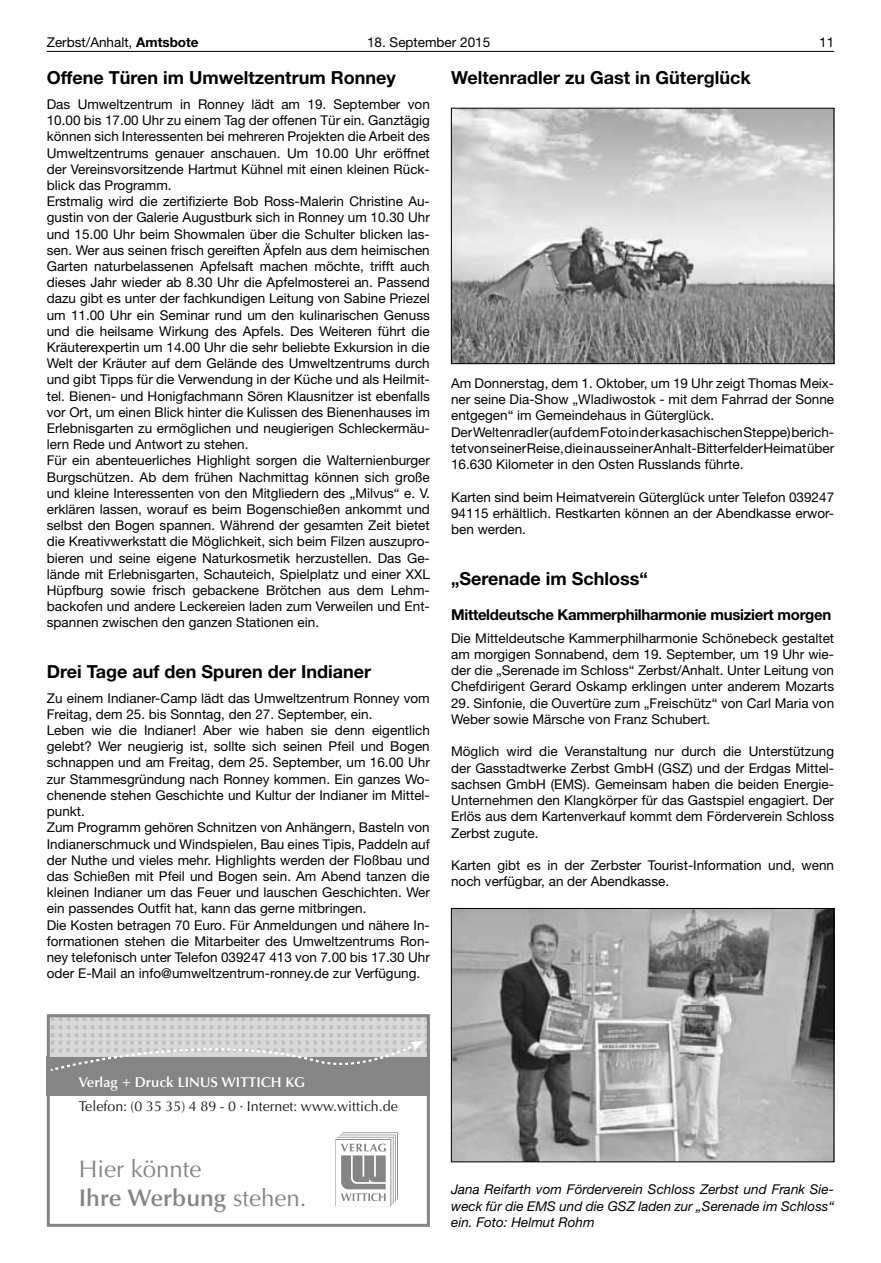
<style>
.page{position:relative;width:881px;height:1263px;background:#fff}
.page>*{position:absolute;margin:0;border:0;box-sizing:border-box;transform-origin:0 0}
.t1{font:24px/28.8px "Optima LT";color:#848584}
.t2{font:700 18px "Helvetica Neue LT";color:#000}
.t3{font:700 15px "Helvetica Neue LT";letter-spacing:-.02em;color:#000}
.t4{font:14.25px "Optima LT";color:#1a1a18}
.t5{font:600 14.25px "Optima LT";color:#fff}
.t6{font:13.5px/16.2px "Helvetica Neue LT";color:#000}
.t7{font:italic 13.5px/16.2px "Helvetica Neue LT";color:#000;text-align:justify}
.s1{font-weight:700}
.s2{font-weight:600}
</style>
<div class="page">
<hr style="left:47px;top:51px;width:786px;height:1px;background:#000">
<img style="left:453px;top:110px;width:378px;height:252px">
<div style="left:451px;top:108px;width:382px;height:256px;border:1px solid #000"></div>
<img style="left:453px;top:910px;width:378px;height:250px">
<div style="left:451px;top:908px;width:382px;height:254px;border:1px solid #000"></div>
<div style="left:47px;top:1056px;width:382px;height:39px;background:#848584"></div>
<svg style="left:51px;top:1018px;width:374px;height:53px"></svg>
<div style="left:47px;top:1014px;width:382px;height:213px;border:3px solid #848584"></div>
<svg style="left:335px;top:1132px;width:63px;height:74px"></svg>
<p class="t6" style="left:47px;top:34px;width:153px">Zerbst/Anhalt, <span class="s1">Amtsbote</span></p>
<p class="t6" style="left:367px;top:34px;width:125px">18. September 2015</p>
<p class="t6" style="left:818px;top:34px;width:17px">11</p>
<h2 class="t2" style="left:451px;top:67px;width:301px">Weltenradler zu Gast in Güterglück</h2>
<h2 class="t2" style="left:47px;top:67px;width:350px">Offene Türen im Umweltzentrum Ronney</h2>
<p class="t6" style="left:47px;top:96px;width:384px">Das Umweltzentrum in Ronney lädt am 19. September von 10.00 bis 17.00 Uhr zu einem Tag der offenen Tür ein. Ganztägig können sich Interessenten bei mehreren Projekten die Arbeit des Umweltzentrums genauer anschauen. Um 10.00 Uhr eröffnet der Vereinsvorsitzende Hartmut Kühnel mit einen kleinen Rück&shy;blick das Programm.<br>Erstmalig wird die zertifizierte Bob Ross-Malerin Christine Au&shy;gustin von der Galerie Augustburk sich in Ronney um 10.30 Uhr und 15.00 Uhr beim Showmalen über die Schulter blicken las&shy;sen. Wer aus seinen frisch gereiften Äpfeln aus dem heimischen Garten naturbelassenen Apfelsaft machen möchte, trifft auch dieses Jahr wieder ab 8.30 Uhr die Apfelmosterei an. Passend dazu gibt es unter der fachkundigen Leitung von Sabine Priezel um 11.00 Uhr ein Seminar rund um den kulinarischen Genuss und die heilsame Wirkung des Apfels. Des Weiteren führt die Kräuterexpertin um 14.00 Uhr die sehr beliebte Exkursion in die Welt der Kräuter auf dem Gelände des Umweltzentrums durch und gibt Tipps für die Verwendung in der Küche und als Heilmit&shy;tel. Bienen- und Honigfachmann Sören Klausnitzer ist ebenfalls vor Ort, um einen Blick hinter die Kulissen des Bienenhauses im Erlebnisgarten zu ermöglichen und neugierigen Schleckermäu&shy;lern Rede und Antwort zu stehen.<br>Für ein abenteuerliches Highlight sorgen die Walternienburger Burgschützen. Ab dem frühen Nachmittag können sich große und kleine Interessenten von den Mitgliedern des „Milvus“ e. V. erklären lassen, worauf es beim Bogenschießen ankommt und selbst den Bogen spannen. Während der gesamten Zeit bietet die Kreativwerkstatt die Möglichkeit, sich beim Filzen auszupro&shy;bieren und seine eigene Naturkosmetik herzustellen. Das Ge&shy;lände mit Erlebnisgarten, Schauteich, Spielplatz und einer XXL Hüpfburg sowie frisch gebackene Brötchen aus dem Lehm&shy;backofen und andere Leckereien laden zum Verweilen und Ent&shy;spannen zwischen den ganzen Stationen ein.</p>
<h2 class="t2" style="left:47px;top:660px;width:326px">Drei Tage auf den Spuren der Indianer</h2>
<p class="t6" style="left:47px;top:690px;width:384px">Zu einem Indianer-Camp lädt das Umweltzentrum Ronney vom Freitag, dem 25. bis Sonntag, den 27. September, ein.<br>Leben wie die Indianer! Aber wie haben sie denn eigentlich gelebt? Wer neugierig ist, sollte sich seinen Pfeil und Bogen schnappen und am Freitag, dem 25. September, um 16.00 Uhr zur Stammesgründung nach Ronney kommen. Ein ganzes Wo&shy;chenende stehen Geschichte und Kultur der Indianer im Mittel&shy;punkt.<br>Zum Programm gehören Schnitzen von Anhängern, Basteln von Indianerschmuck und Windspielen, Bau eines Tipis, Paddeln auf der Nuthe und vieles mehr. Highlights werden der Floßbau und das Schießen mit Pfeil und Bogen sein. Am Abend tanzen die kleinen Indianer um das Feuer und lauschen Geschichten. Wer ein passendes Outfit hat, kann das gerne mitbringen.<br>Die Kosten betragen 70 Euro. Für Anmeldungen und nähere In&shy;formationen stehen die Mitarbeiter des Umweltzentrums Ron&shy;ney telefonisch unter Telefon 039247 413 von 7.00 bis 17.30 Uhr oder E-Mail an info@umweltzentrum-ronney.de zur Verfügung.</p>
<p class="t6" style="left:451px;top:375px;width:384px">Am Donnerstag, dem 1. Oktober, um 19 Uhr zeigt Thomas Meix&shy;ner seine Dia-Show „Wladiwostok - mit dem Fahrrad der Sonne entgegen“ im Gemeindehaus in Güterglück.<br>Der Weltenradler (auf dem Foto in der kasachischen Steppe) berich&shy;tet von seiner Reise, die in aus seiner Anhalt-Bitterfelder Heimat über 16.630 Kilometer in den Osten Russlands führte.</p>
<p class="t6" style="left:451px;top:488px;width:384px;text-align:justify">Karten sind beim Heimatverein Güterglück unter Telefon 039247<br>94115 erhältlich. Restkarten können an der Abendkasse erwor&shy;ben werden.</p>
<h2 class="t2" style="left:451px;top:567px;width:198px">„Serenade im Schloss“</h2>
<p class="t3" style="left:451px;top:605px;width:381px">Mitteldeutsche Kammerphilharmonie musiziert morgen</p>
<p class="t6" style="left:451px;top:629px;width:384px;text-align:justify">Die Mitteldeutsche Kammerphilharmonie Schönebeck gestaltet am morgigen Sonnabend, dem 19. September, um 19 Uhr wie&shy;der die „Serenade im Schloss“ Zerbst/Anhalt. Unter Leitung von Chefdirigent Gerard Oskamp erklingen unter anderem Mozarts</p>
<p class="t6" style="left:451px;top:694px;width:384px">29. Sinfonie, die Ouvertüre zum „Freischütz“ von Carl Maria von<br>Weber sowie Märsche von Franz Schubert.</p>
<p class="t6" style="left:451px;top:743px;width:384px;text-align:justify">Möglich wird die Veranstaltung nur durch die Unterstützung der Gasstadtwerke Zerbst GmbH (GSZ) und der Erdgas Mittel&shy;sachsen GmbH (EMS). Gemeinsam haben die beiden Energie-Unternehmen den Klangkörper für das Gastspiel engagiert. Der Erlös aus dem Kartenverkauf kommt dem Förderverein Schloss Zerbst zugute.</p>
<p class="t6" style="left:451px;top:857px;width:384px">Karten gibt es in der Zerbster Tourist-Information und, wenn noch verfügbar, an der Abendkasse.</p>
<p class="t5" style="left:79px;top:1073px;width:228px">Verlag + Druck LINUS WITTICH KG</p>
<p class="t4" style="left:79px;top:1098px;width:320px">Telefon: (0 35 35) 4 89 - 0 · Internet: www.wittich.de</p>
<h1 class="t1" style="left:79px;top:1155px;width:229px">Hier könnte<br><span class="s2">Ihre Werbung</span> stehen.</h1>
<p class="t7" style="left:451px;top:1181px;width:384px">Jana Reifarth vom Förderverein Schloss Zerbst und Frank Sie&shy;weck für die EMS und die GSZ laden zur „Serenade im Schloss“ ein. Foto: Helmut Rohm</p>
</div>
